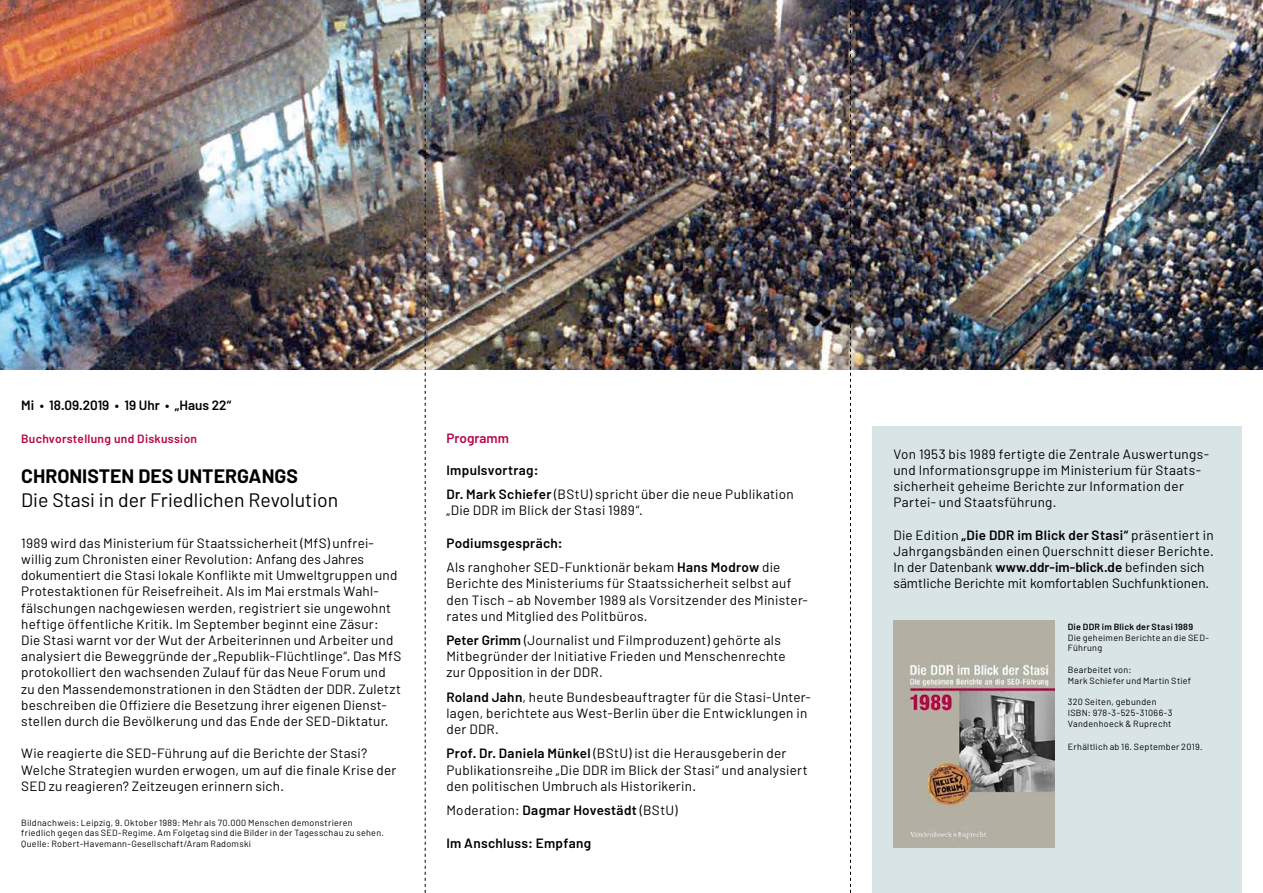
<style>
.page{position:relative;width:1263px;height:893px;background:#fff}
.page>*{position:absolute;margin:0;border:0;box-sizing:border-box;transform-origin:0 0}
.t1{font:19.5px "Barlow";color:#000}
.t2{font:700 19.5px "Barlow";color:#000}
.t3{font:13.5px/16.2px "Barlow";letter-spacing:.02em;color:#000}
.t4{font:600 13.5px "Barlow";color:#000}
.t5{font:600 13.5px "Barlow";letter-spacing:.02em;color:#000}
.t6{font:600 13.5px "Barlow";color:#b70447}
.t7{font:600 12px "Barlow";letter-spacing:.025em;color:#b70447}
.t8{font:9px/10.8px "Barlow";letter-spacing:.035em;color:#000}
.t9{font:600 9px "Barlow";letter-spacing:.03em;color:#000}
.s1{font-weight:600}
</style>
<div class="page">
<img style="left:0;top:0;width:1263px;height:370px">
<div style="left:872px;top:426px;width:370px;height:467px;background:#d9e4e7"></div>
<img style="left:893px;top:621px;width:161px;height:227px">
<svg style="left:425px;top:0;width:1px;height:893px"></svg>
<svg style="left:850px;top:0;width:1px;height:893px"></svg>
<p class="t4" style="left:21px;top:397px;width:211px">Mi • 18.09.2019 • 19 Uhr • „Haus 22“</p>
<p class="t7" style="left:21px;top:431px;width:177px">Buchvorstellung und Diskussion</p>
<h1 class="t2" style="left:21px;top:464px;width:278px">CHRONISTEN DES UNTERGANGS</h1>
<h1 class="t1" style="left:21px;top:488px;width:318px">Die Stasi in der Friedlichen Revolution</h1>
<p class="t3" style="left:21px;top:534px;width:381px">1989 wird das Ministerium für Staatssicherheit (MfS) unfrei&shy;willig zum Chronisten einer Revolution: Anfang des Jahres dokumentiert die Stasi lokale Konflikte mit Umweltgruppen und Protestaktionen für Reisefreiheit. Als im Mai erstmals Wahl&shy;fälschungen nachgewiesen werden, registriert sie ungewohnt heftige öffentliche Kritik. Im September beginnt eine Zäsur:<br>Die Stasi warnt vor der Wut der Arbeiterinnen und Arbeiter und analysiert die Beweggründe der „Republik-Flüchtlinge“. Das MfS protokolliert den wachsenden Zulauf für das Neue Forum und zu den Massendemonstrationen in den Städten der DDR. Zuletzt beschreiben die Offiziere die Besetzung ihrer eigenen Dienst&shy;stellen durch die Bevölkerung und das Ende der SED-Diktatur.</p>
<p class="t3" style="left:21px;top:745px;width:377px">Wie reagierte die SED-Führung auf die Berichte der Stasi?<br>Welche Strategien wurden erwogen, um auf die finale Krise der<br>SED zu reagieren? Zeitzeugen erinnern sich.</p>
<p class="t8" style="left:21px;top:817px;width:364px">Bildnachweis: Leipzig, 9. Oktober 1989: Mehr als 70.000 Menschen demonstrieren friedlich gegen das SED-Regime. Am Folgetag sind die Bilder in der Tagesschau zu sehen.<br>Quelle: Robert-Havemann-Gesellschaft/Aram Radomski</p>
<p class="t6" style="left:446px;top:429px;width:64px">Programm</p>
<p class="t3" style="left:446px;top:458px;width:349px;line-height:24.3px"><span class="s1">Impulsvortrag:<br>Dr. Mark Schiefer</span> (BStU) spricht über die neue Publikation</p>
<p class="t3" style="left:446px;top:502px;width:198px">„Die DDR im Blick der Stasi 1989“.</p>
<p class="t3" style="left:446px;top:530px;width:335px;line-height:24.3px"><span class="s1">Podiumsgespräch:<br></span>Als ranghoher SED-Funktionär bekam <span class="s1">Hans Modrow</span> die</p>
<p class="t3" style="left:446px;top:575px;width:363px">Berichte des Ministeriums für Staatssicherheit selbst auf den Tisch – ab November 1989 als Vorsitzender des Minister&shy;rates und Mitglied des Politbüros.</p>
<p class="t3" style="left:446px;top:632px;width:341px"><span class="s1">Peter Grimm</span> (Journalist und Filmproduzent) gehörte als<br>Mitbegründer der Initiative Frieden und Menschenrechte zur Opposition in der DDR.</p>
<p class="t3" style="left:446px;top:688px;width:366px"><span class="s1">Roland Jahn</span>, heute Bundesbeauftragter für die Stasi-Unter&shy;lagen, berichtete aus West-Berlin über die Entwicklungen in der DDR.</p>
<p class="t3" style="left:446px;top:745px;width:363px"><span class="s1">Prof. Dr. Daniela Münkel</span> (BStU) ist die Herausgeberin der<br>Publikationsreihe „Die DDR im Blick der Stasi“ und analysiert den politischen Umbruch als Historikerin.</p>
<p class="t3" style="left:446px;top:802px;width:233px">Moderation: <span class="s1">Dagmar Hovestädt</span> (BStU)</p>
<p class="t5" style="left:446px;top:834px;width:146px">Im Anschluss: Empfang</p>
<p class="t3" style="left:893px;top:445px;width:317px">Von 1953 bis 1989 fertigte die Zentrale Auswertungs&shy;und Informationsgruppe im Ministerium für Staats&shy;sicherheit geheime Berichte zur Information der Partei- und Staatsführung.</p>
<p class="t3" style="left:893px;top:526px;width:322px">Die Edition <span class="s1">„Die DDR im Blick der Stasi“</span> präsentiert in Jahrgangsbänden einen Querschnitt dieser Berichte.<br>In der Datenbank <span class="s1">www.ddr-im-blick.de</span> befinden sich sämtliche Berichte mit komfortablen Suchfunktionen.</p>
<p class="t9" style="left:1068px;top:621px;width:127px">Die DDR im Blick der Stasi 1989</p>
<p class="t8" style="left:1068px;top:632px;width:143px">Die geheimen Berichte an die SED-<br>Führung</p>
<p class="t8" style="left:1068px;top:664px;width:125px">Bearbeitet von:<br>Mark Schiefer und Martin Stief</p>
<p class="t8" style="left:1068px;top:696px;width:106px">320 Seiten, gebunden<br>ISBN: 978-3-525-31066-3<br>Vandenhoeck &amp; Ruprecht</p>
<p class="t8" style="left:1068px;top:741px;width:136px">Erhältlich ab 16. September 2019.</p>
</div>
